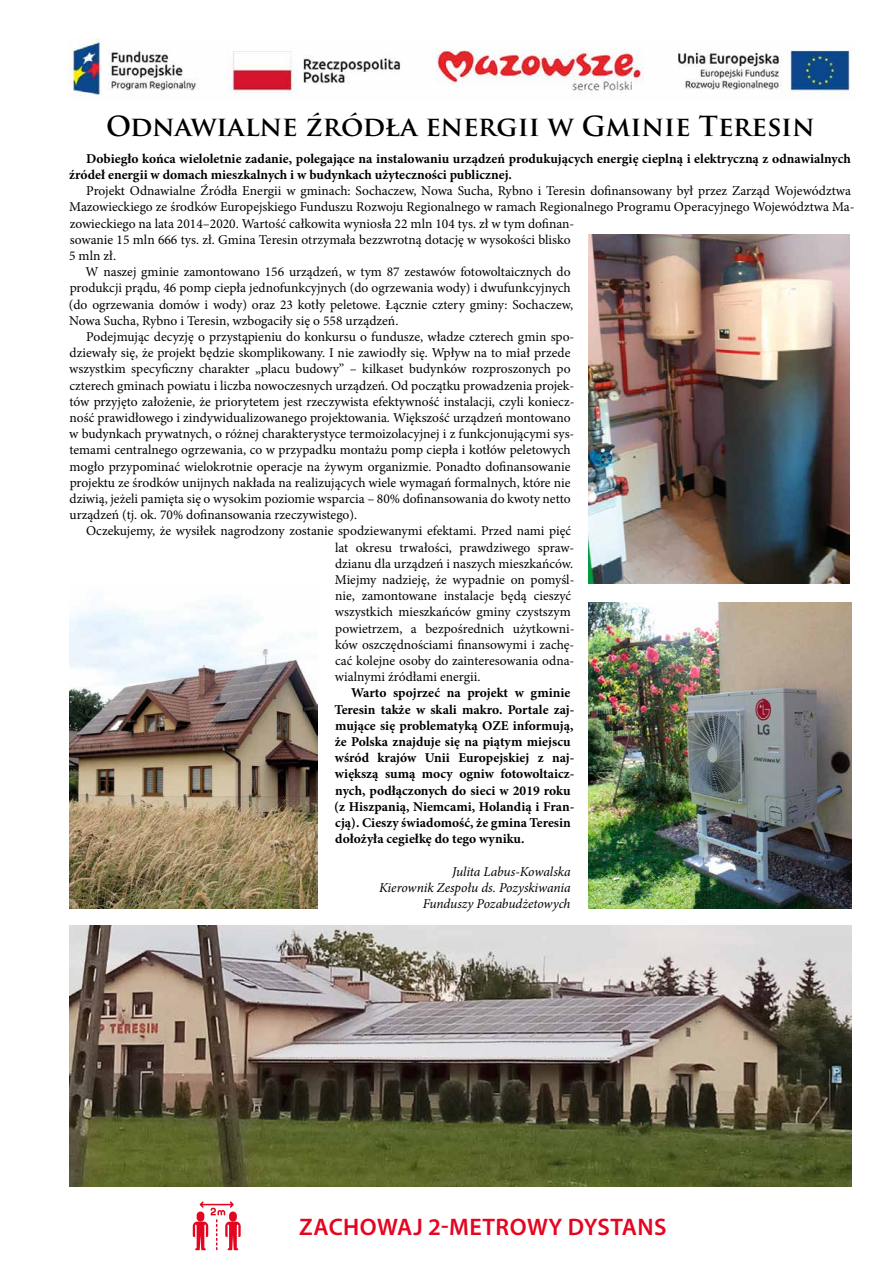
<style>
.page{position:relative;width:893px;height:1263px;background:#fff}
.page>*{position:absolute;margin:0;border:0;box-sizing:border-box;transform-origin:0 0}
.t1{font:700 27px "Trajan Pro";color:#000}
.t2{font:600 24px "Myriad Pro";letter-spacing:.02em;color:#e40521}
.t3{font:13.5px "Minion Pro";color:#000}
.t4{font:700 13.5px/16.2px "Minion Pro";color:#000}
.t5{font:italic 13.5px/16.2px "Minion Pro";letter-spacing:-.01em;color:#000;text-align:right}
</style>
<div class="page">
<img style="left:69px;top:603px;width:249px;height:305px">
<img style="left:588px;top:602px;width:263px;height:306px">
<img style="left:588px;top:235px;width:262px;height:348px">
<img style="left:67px;top:38px;width:784px;height:58px">
<img style="left:69px;top:926px;width:782px;height:260px">
<svg style="left:193px;top:1201px;width:48px;height:49px"></svg>
<div style="left:229px;top:1211px;width:8px;height:10px;background:#e40521;border-radius:4px"></div>
<h1 class="t1" style="left:106px;top:109px;width:710px">Odnawialne źródła energii w Gminie Teresin</h1>
<p class="t4" style="left:69px;top:150px;width:783px;text-indent:17px">Dobiegło końca wieloletnie zadanie, polegające na instalowaniu urządzeń produkujących energię cieplną i elektryczną z odnawialnych źródeł energii w domach mieszkalnych i w budynkach użyteczności publicznej.</p>
<p class="t3" style="left:86px;top:182px;width:766px">Projekt Odnawialne Źródła Energii w gminach: Sochaczew, Nowa Sucha, Rybno i Teresin dofinansowany był przez Zarząd Województwa</p>
<p class="t3" style="left:69px;top:198px;width:787px">Mazowieckiego ze środków Europejskiego Funduszu Rozwoju Regionalnego w ramach Regionalnego Programu Operacyjnego Województwa Ma-</p>
<p class="t3" style="left:70px;top:214px;width:506px">zowieckiego na lata 2014–2020. Wartość całkowita wyniosła 22 mln 104 tys. zł w tym dofinan-</p>
<p class="t3" style="left:70px;top:230px;width:502px">sowanie 15 mln 666 tys. zł. Gmina Teresin otrzymała bezzwrotną dotację w wysokości blisko</p>
<p class="t3" style="left:69px;top:247px;width:48px">5 mln zł.</p>
<p class="t3" style="left:86px;top:263px;width:487px">W naszej gminie zamontowano 156 urządzeń, w tym 87 zestawów fotowoltaicznych do</p>
<p class="t3" style="left:70px;top:279px;width:503px">produkcji prądu, 46 pomp ciepła jednofunkcyjnych (do ogrzewania wody) i dwufunkcyjnych</p>
<p class="t3" style="left:69px;top:295px;width:506px">(do ogrzewania domów i wody) oraz 23 kotły peletowe. Łącznie cztery gminy: Sochaczew,</p>
<p class="t3" style="left:69px;top:311px;width:331px">Nowa Sucha, Rybno i Teresin, wzbogaciły się o 558 urządzeń.</p>
<p class="t3" style="left:86px;top:328px;width:490px">Podejmując decyzję o przystąpieniu do konkursu o fundusze, władze czterech gmin spo-</p>
<p class="t3" style="left:70px;top:344px;width:502px">dziewały się, że projekt będzie skomplikowany. I nie zawiodły się. Wpływ na to miał przede</p>
<p class="t3" style="left:69px;top:360px;width:503px">wszystkim specyficzny charakter „placu budowy” – kilkaset budynków rozproszonych po</p>
<p class="t3" style="left:70px;top:376px;width:506px">czterech gminach powiatu i liczba nowoczesnych urządzeń. Od początku prowadzenia projek-</p>
<p class="t3" style="left:70px;top:392px;width:506px">tów przyjęto założenie, że priorytetem jest rzeczywista efektywność instalacji, czyli koniecz-</p>
<p class="t3" style="left:70px;top:409px;width:503px">ność prawidłowego i zindywidualizowanego projektowania. Większość urządzeń montowano</p>
<p class="t3" style="left:69px;top:425px;width:507px">w budynkach prywatnych, o różnej charakterystyce termoizolacyjnej i z funkcjonującymi sys-</p>
<p class="t3" style="left:70px;top:441px;width:503px">temami centralnego ogrzewania, co w przypadku montażu pomp ciepła i kotłów peletowych</p>
<p class="t3" style="left:70px;top:457px;width:502px">mogło przypominać wielokrotnie operacje na żywym organizmie. Ponadto dofinansowanie</p>
<p class="t3" style="left:70px;top:473px;width:502px">projektu ze środków unijnych nakłada na realizujących wiele wymagań formalnych, które nie</p>
<p class="t3" style="left:70px;top:490px;width:502px">dziwią, jeżeli pamięta się o wysokim poziomie wsparcia – 80% dofinansowania do kwoty netto</p>
<p class="t3" style="left:70px;top:506px;width:289px">urządzeń (tj. ok. 70% dofinansowania rzeczywistego).</p>
<p class="t3" style="left:86px;top:522px;width:486px">Oczekujemy, że wysiłek nagrodzony zostanie spodziewanymi efektami. Przed nami pięć</p>
<p class="t3" style="left:335px;top:538px;width:241px">lat okresu trwałości, prawdziwego spraw-</p>
<p class="t3" style="left:335px;top:554px;width:239px">dzianu dla urządzeń i naszych mieszkańców.</p>
<p class="t3" style="left:335px;top:571px;width:241px">Miejmy nadzieję, że wypadnie on pomyśl-</p>
<p class="t3" style="left:335px;top:587px;width:238px">nie, zamontowane instalacje będą cieszyć</p>
<p class="t3" style="left:335px;top:603px;width:237px">wszystkich mieszkańców gminy czystszym</p>
<p class="t3" style="left:335px;top:619px;width:241px">powietrzem, a bezpośrednich użytkowni-</p>
<p class="t3" style="left:335px;top:635px;width:241px">ków oszczędnościami finansowymi i zachę-</p>
<p class="t3" style="left:335px;top:652px;width:241px">cać kolejne osoby do zainteresowania odna-</p>
<p class="t3" style="left:335px;top:668px;width:147px">wialnymi źródłami energii.</p>
<p class="t4" style="left:334px;top:685px;width:242px;text-indent:17px">Warto spojrzeć na projekt w gminie Teresin także w skali makro. Portale zaj&shy;mujące się problematyką OZE informują, że Polska znajduje się na piątym miejscu wśród krajów Unii Europejskiej z naj&shy;większą sumą mocy ogniw fotowoltaicz&shy;nych, podłączonych do sieci w 2019 roku (z Hiszpanią, Niemcami, Holandią i Fran&shy;cją). Cieszy świadomość, że gmina Teresin dołożyła cegiełkę do tego wyniku.</p>
<p class="t5" style="left:379px;top:863px;width:193px">Julita Labus-Kowalska<br>Kierownik Zespołu ds. Pozyskiwania<br>Funduszy Pozabudżetowych</p>
<h2 class="t2" style="left:299px;top:1211px;width:369px">ZACHOWAJ 2-METROWY DYSTANS</h2>
</div>
